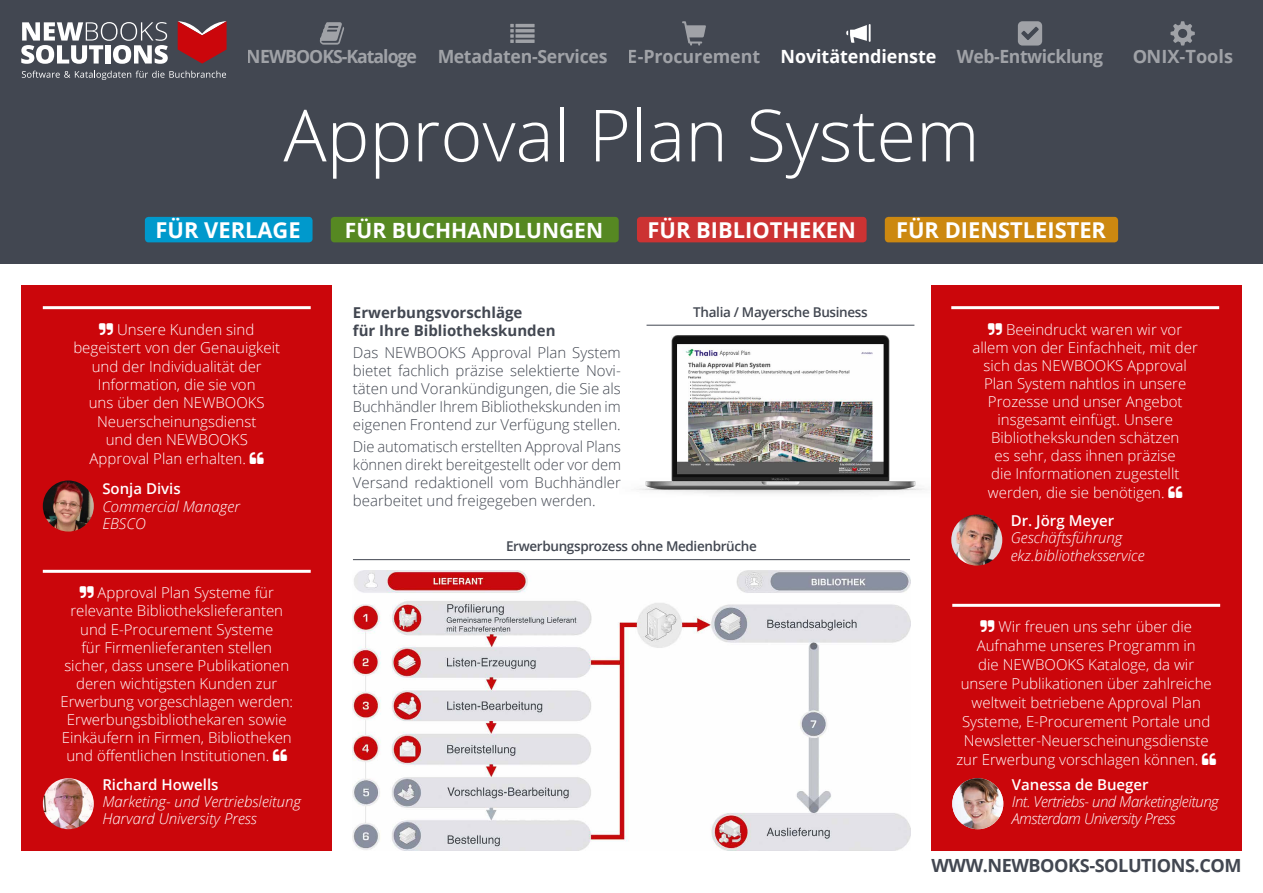
<style>
.page{position:relative;width:1263px;height:893px;background:#fff}
.page>*{position:absolute;margin:0;border:0;box-sizing:border-box;transform-origin:0 0}
.t1{font:300 72px "Open Sans";color:#fff}
.t2{font:700 21.9px "Open Sans";color:#fff}
.t3{font:700 21px "Open Sans";color:#fff}
.t4{font:700 18.15px "Open Sans";letter-spacing:-.015em;color:#fff}
.t5{font:700 18.15px "Open Sans";letter-spacing:-.025em;color:#424751}
.t6{font:300 15px "Open Sans";color:#fff}
.t7{font:300 15px/18px "Open Sans";color:#424751;text-align:justify}
.t8{font:italic 300 15px/17.4px "Open Sans";color:#fff}
.t9{font:italic 300 15px/17.4px "Open Sans";letter-spacing:-.03em;color:#fff}
.t10{font:600 15px "Open Sans";color:#fff}
.t11{font:700 15px/18px "Open Sans";color:#424751}
.t12{font:600 13.5px "Open Sans";letter-spacing:-.025em;color:#424751}
</style>
<div class="page">
<img style="left:637px;top:336px;width:288px;height:158px">
<div style="left:0;top:0;width:1263px;height:264px;background:#424751"></div>
<svg style="left:515px;top:39px;width:20px;height:4px"></svg>
<svg style="left:510px;top:24px;width:4px;height:19px"></svg>
<svg style="left:515px;top:34px;width:20px;height:4px"></svg>
<svg style="left:515px;top:29px;width:20px;height:4px"></svg>
<hr style="left:515px;top:24px;width:20px;height:3px;background:#fff">
<svg style="left:320px;top:22px;width:24px;height:23px"></svg>
<svg style="left:682px;top:21px;width:24px;height:25px"></svg>
<svg style="left:1018px;top:21px;width:24px;height:25px"></svg>
<svg style="left:1170px;top:21px;width:25px;height:25px"></svg>
<svg style="left:846px;top:24px;width:25px;height:19px"></svg>
<div style="left:145px;top:217px;width:168px;height:25px;background:#09c;border-radius:4px"></div>
<div style="left:331px;top:217px;width:288px;height:25px;background:#568822;border-radius:4px"></div>
<div style="left:637px;top:217px;width:229px;height:25px;background:#c33;border-radius:4px"></div>
<div style="left:885px;top:217px;width:233px;height:25px;background:#cc8810;border-radius:4px"></div>
<img style="left:353px;top:570px;width:557px;height:280px">
<hr style="left:353px;top:559px;width:557px;height:1px;background:#424751">
<hr style="left:646px;top:325px;width:268px;height:1px;background:#424751">
<svg style="left:21px;top:22px;width:147px;height:42px"></svg>
<svg style="left:178px;top:21px;width:49px;height:43px"></svg>
<svg style="left:22px;top:71px;width:204px;height:9px"></svg>
<div style="left:22px;top:285px;width:310px;height:565px;background:#cb060b"></div>
<div style="left:931px;top:285px;width:311px;height:565px;background:#cb060b"></div>
<hr style="left:951px;top:306px;width:268px;height:3px;background:#fff">
<img style="left:951px;top:514px;width:51px;height:52px;border-radius:26px">
<hr style="left:43px;top:306px;width:268px;height:3px;background:#fff">
<img style="left:43px;top:480px;width:51px;height:51px;border-radius:26px">
<hr style="left:43px;top:570px;width:268px;height:3px;background:#fff">
<img style="left:43px;top:778px;width:51px;height:51px;border-radius:26px">
<hr style="left:952px;top:604px;width:268px;height:3px;background:#fff">
<img style="left:952px;top:778px;width:51px;height:51px;border-radius:26px">
<p class="t4" style="left:247px;top:44px;width:858px">NEWBOOKS-Kataloge Metadaten-Services E-Procurement Novitätendienste Web-Entwicklung</p>
<p class="t4" style="left:1132px;top:44px;width:103px">ONIX-Tools</p>
<h1 class="t1" style="left:283px;top:86px;width:698px">Approval Plan System</h1>
<h2 class="t2" style="left:156px;top:215px;width:146px">FÜR VERLAGE</h2>
<h3 class="t3" style="left:345px;top:215px;width:260px">FÜR BUCHHANDLUNGEN</h3>
<h2 class="t2" style="left:647px;top:215px;width:210px">FÜR BIBLIOTHEKEN</h2>
<h2 class="t2" style="left:896px;top:215px;width:211px">FÜR DIENSTLEISTER</h2>
<p class="t6" style="left:117px;top:319px;width:139px">Unsere Kunden sind</p>
<p class="t6" style="left:73px;top:337px;width:208px">begeistert von der Genauigkeit</p>
<p class="t6" style="left:92px;top:356px;width:172px">und der Individualität der</p>
<p class="t6" style="left:98px;top:374px;width:159px">Information, die sie von</p>
<p class="t6" style="left:89px;top:393px;width:177px">uns über den NEWBOOKS</p>
<p class="t6" style="left:97px;top:411px;width:161px">Neuerscheinungsdienst</p>
<p class="t6" style="left:106px;top:429px;width:144px">und den NEWBOOKS</p>
<p class="t6" style="left:90px;top:448px;width:158px">Approval Plan erhalten.</p>
<p class="t10" style="left:102px;top:479px;width:80px">Sonja Divis</p>
<p class="t8" style="left:102px;top:497px;width:139px">Commercial Manager<br>EBSCO</p>
<p class="t6" style="left:98px;top:583px;width:178px">Approval Plan Systeme für</p>
<p class="t6" style="left:70px;top:601px;width:214px">relevante Bibliothekslieferanten</p>
<p class="t6" style="left:80px;top:619px;width:195px">und E-Procurement Systeme</p>
<p class="t6" style="left:81px;top:637px;width:192px">für Firmenlieferanten stellen</p>
<p class="t6" style="left:64px;top:655px;width:226px">sicher, dass unsere Publikationen</p>
<p class="t6" style="left:76px;top:673px;width:203px">deren wichtigsten Kunden zur</p>
<p class="t6" style="left:60px;top:691px;width:234px">Erwerbung vorgeschlagen werden:</p>
<p class="t6" style="left:67px;top:709px;width:221px">Erwerbungsbibliothekaren sowie</p>
<p class="t6" style="left:62px;top:727px;width:231px">Einkäufern in Firmen, Bibliotheken</p>
<p class="t6" style="left:66px;top:745px;width:204px">und öffentlichen Institutionen.</p>
<p class="t10" style="left:102px;top:774px;width:118px">Richard Howells</p>
<p class="t8" style="left:102px;top:792px;width:200px">Marketing- und Vertriebsleitung<br>Harvard University Press</p>
<p class="t11" style="left:353px;top:303px;width:204px">Erwerbungsvorschläge<br>für Ihre Bibliothekskunden</p>
<p class="t7" style="left:353px;top:343px;width:269px">Das NEWBOOKS Approval Plan System bietet fachlich präzise selektierte Novi&shy;täten und Vorankündigungen, die Sie als Buchhändler Ihrem Bibliothekskunden im eigenen Frontend zur Verfügung stellen.</p>
<p class="t7" style="left:353px;top:437px;width:270px">Die automatisch erstellten Approval Plans können direkt bereitgestellt oder vor dem Versand redaktionell vom Buchhändler bearbeitet und freigegeben werden.</p>
<p class="t12" style="left:693px;top:302px;width:176px">Thalia / Mayersche Business</p>
<p class="t12" style="left:506px;top:537px;width:252px">Erwerbungsprozess ohne Medienbrüche</p>
<p class="t6" style="left:1006px;top:319px;width:178px">Beeindruckt waren wir vor</p>
<p class="t6" style="left:972px;top:337px;width:227px">allem von der Einfachheit, mit der</p>
<p class="t6" style="left:983px;top:355px;width:205px">sich das NEWBOOKS Approval</p>
<p class="t6" style="left:984px;top:373px;width:204px">Plan System nahtlos in unsere</p>
<p class="t6" style="left:988px;top:391px;width:196px">Prozesse und unser Angebot</p>
<p class="t6" style="left:997px;top:409px;width:177px">insgesamt einfügt. Unsere</p>
<p class="t6" style="left:991px;top:427px;width:190px">Bibliothekskunden schätzen</p>
<p class="t6" style="left:995px;top:446px;width:183px">es sehr, dass ihnen präzise</p>
<p class="t6" style="left:991px;top:464px;width:190px">die Informationen zugestellt</p>
<p class="t6" style="left:988px;top:482px;width:178px">werden, die sie benötigen.</p>
<p class="t10" style="left:1011px;top:510px;width:105px">Dr. Jörg Meyer</p>
<p class="t8" style="left:1011px;top:529px;width:135px">Geschäftsführung ekz.bibliotheksservice</p>
<p class="t6" style="left:998px;top:617px;width:195px">Wir freuen uns sehr über die</p>
<p class="t6" style="left:977px;top:636px;width:220px">Aufnahme unseres Programm in</p>
<p class="t6" style="left:978px;top:655px;width:217px">die NEWBOOKS Kataloge, da wir</p>
<p class="t6" style="left:961px;top:674px;width:252px">unsere Publikationen über zahlreiche</p>
<p class="t6" style="left:971px;top:693px;width:231px">weltweit betriebene Approval Plan</p>
<p class="t6" style="left:962px;top:712px;width:250px">Systeme, E-Procurement Portale und</p>
<p class="t6" style="left:964px;top:731px;width:247px">Newsletter-Neuerscheinungsdienste</p>
<p class="t6" style="left:956px;top:750px;width:243px">zur Erwerbung vorschlagen können.</p>
<p class="t10" style="left:1012px;top:774px;width:138px">Vanessa de Bueger</p>
<p class="t9" style="left:1012px;top:792px;width:209px">Int. Vertriebs- und Marketingleitung<br>Amsterdam University Press</p>
<p class="t5" style="left:931px;top:852px;width:311px">WWW.NEWBOOKS-SOLUTIONS.COM</p>
</div>
